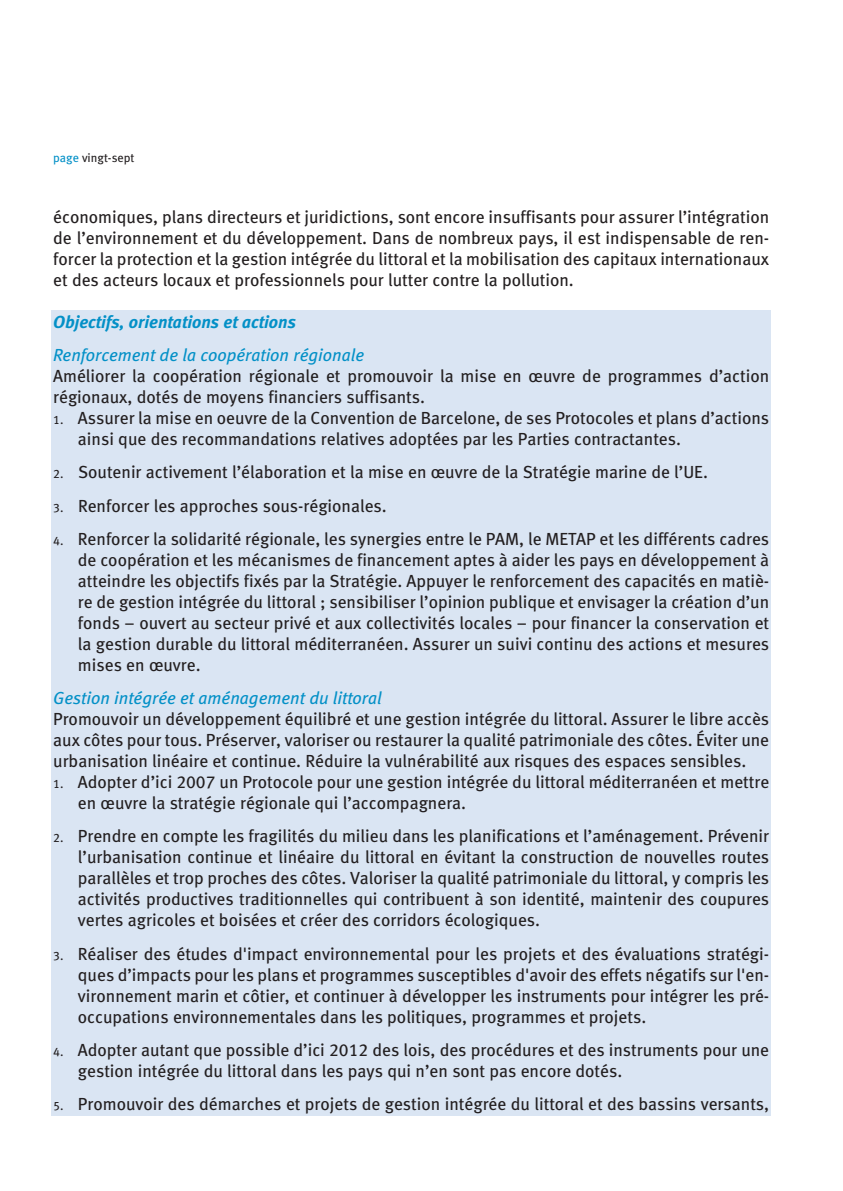
<style>
.page{position:relative;width:843px;height:1191px;background:#fff}
.page>*{position:absolute;margin:0;border:0;box-sizing:border-box;transform-origin:0 0}
.t1{font:17.5px/21px "Meta Greek Book LF Roman";color:#231f20;text-align:justify}
.t2{font:17.5px "Meta Greek Book LF Italic";color:#0390c7}
.t3{font:17.5px "Meta Greek Bold LF Italic";color:#0390c7}
.t4{font:12.25px "Meta Greek Book LF Roman";color:#231f20}
.s1{color:#0390c7}
.s2{font-size:12.25px}
</style>
<div class="page">
<div style="left:51px;top:310px;width:720px;height:806px;background:#dae5f3"></div>
<p class="t4" style="left:53px;top:153px;width:83px"><span class="s1">page</span> vingt-sept</p>
<p class="t1" style="left:53px;top:208px;width:717px">économiques, plans directeurs et juridictions, sont encore insuffisants pour assurer l’intégration de l’environnement et du développement. Dans de nombreux pays, il est indispensable de ren&shy;forcer la protection et la gestion intégrée du littoral et la mobilisation des capitaux internationaux et des acteurs locaux et professionnels pour lutter contre la pollution.</p>
<p class="t3" style="left:53px;top:316px;width:244px">Objectifs, orientations et actions</p>
<p class="t2" style="left:53px;top:349px;width:312px">Renforcement de la coopération régionale</p>
<p class="t1" style="left:53px;top:368px;width:717px">Améliorer la coopération régionale et promouvoir la mise en œuvre de programmes d’action régionaux, dotés de moyens financiers suffisants.</p>
<p class="t1" style="left:78px;top:410px;width:693px;text-indent:-25px"><span class="s2">1.</span> Assurer la mise en oeuvre de la Convention de Barcelone, de ses Protocoles et plans d’actions ainsi que des recommandations relatives adoptées par les Parties contractantes.</p>
<p class="t1" style="left:53px;top:464px;width:656px"><span class="s2">2.</span> Soutenir activement l’élaboration et la mise en œuvre de la Stratégie marine de l’UE.</p>
<p class="t1" style="left:53px;top:497px;width:335px"><span class="s2">3.</span> Renforcer les approches sous-régionales.</p>
<p class="t1" style="left:78px;top:530px;width:693px;text-indent:-25px"><span class="s2">4.</span> Renforcer la solidarité régionale, les synergies entre le PAM, le METAP et les différents cadres de coopération et les mécanismes de financement aptes à aider les pays en développement à atteindre les objectifs fixés par la Stratégie. Appuyer le renforcement des capacités en matiè&shy;re de gestion intégrée du littoral ; sensibiliser l’opinion publique et envisager la création d’un fonds – ouvert au secteur privé et aux collectivités locales – pour financer la conservation et la gestion durable du littoral méditerranéen. Assurer un suivi continu des actions et mesures mises en œuvre.</p>
<p class="t2" style="left:53px;top:692px;width:330px">Gestion intégrée et aménagement du littoral</p>
<p class="t1" style="left:53px;top:711px;width:717px">Promouvoir un développement équilibré et une gestion intégrée du littoral. Assurer le libre accès aux côtes pour tous. Préserver, valoriser ou restaurer la qualité patrimoniale des côtes. Éviter une urbanisation linéaire et continue. Réduire la vulnérabilité aux risques des espaces sensibles.</p>
<p class="t1" style="left:78px;top:774px;width:693px;text-indent:-25px"><span class="s2">1.</span> Adopter d’ici 2007 un Protocole pour une gestion intégrée du littoral méditerranéen et mettre en œuvre la stratégie régionale qui l’accompagnera.</p>
<p class="t1" style="left:78px;top:828px;width:693px;text-indent:-25px"><span class="s2">2.</span> Prendre en compte les fragilités du milieu dans les planifications et l’aménagement. Prévenir l’urbanisation continue et linéaire du littoral en évitant la construction de nouvelles routes parallèles et trop proches des côtes. Valoriser la qualité patrimoniale du littoral, y compris les activités productives traditionnelles qui contribuent à son identité, maintenir des coupures vertes agricoles et boisées et créer des corridors écologiques.</p>
<p class="t1" style="left:78px;top:945px;width:693px;text-indent:-25px"><span class="s2">3.</span> Réaliser des études d'impact environnemental pour les projets et des évaluations stratégi&shy;ques d’impacts pour les plans et programmes susceptibles d'avoir des effets négatifs sur l'en&shy;vironnement marin et côtier, et continuer à développer les instruments pour intégrer les pré&shy;occupations environnementales dans les politiques, programmes et projets.</p>
<p class="t1" style="left:78px;top:1041px;width:693px;text-indent:-25px"><span class="s2">4.</span> Adopter autant que possible d’ici 2012 des lois, des procédures et des instruments pour une gestion intégrée du littoral dans les pays qui n’en sont pas encore dotés.</p>
<p class="t1" style="left:53px;top:1096px;width:717px"><span class="s2">5.</span> Promouvoir des démarches et projets de gestion intégrée du littoral et des bassins versants,</p>
</div>
